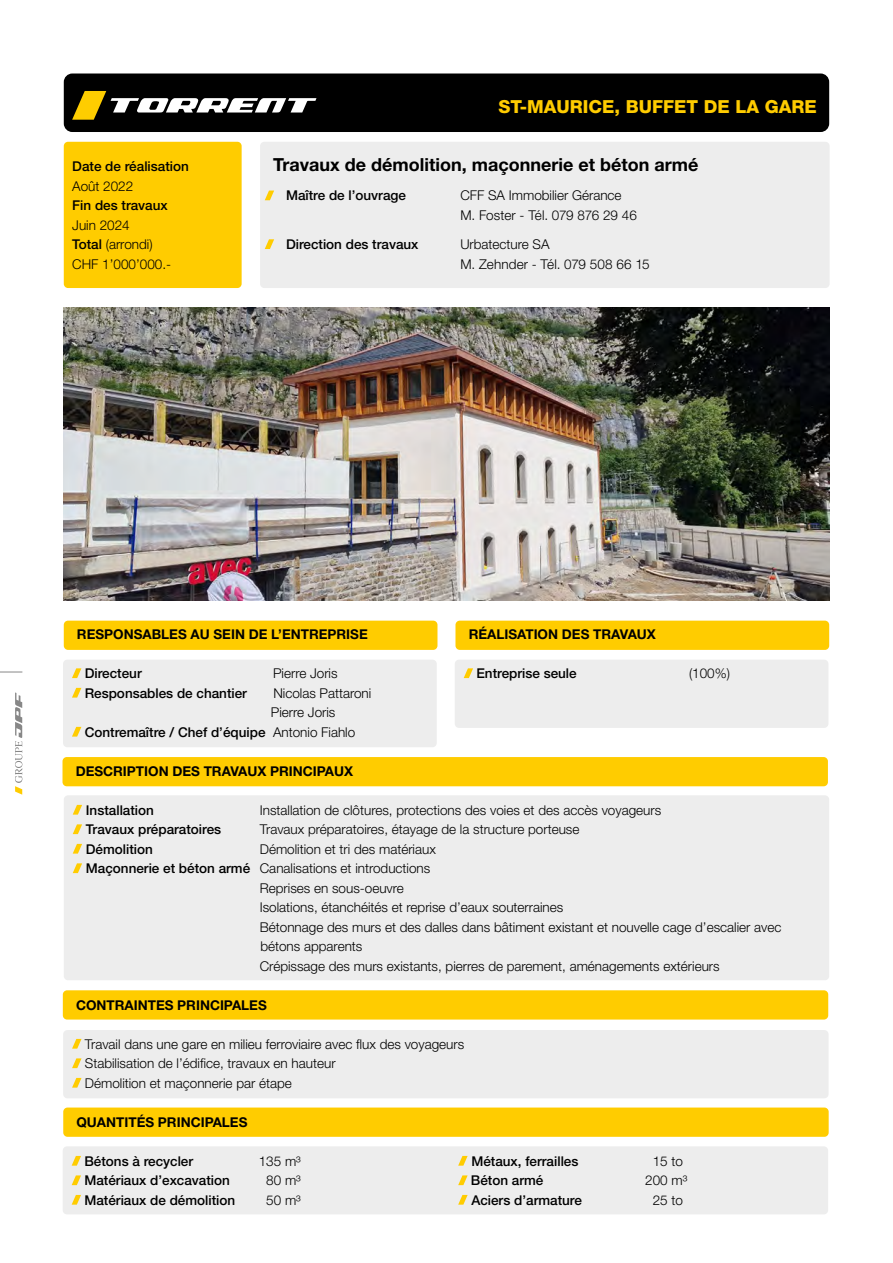
<style>
.page{position:relative;width:893px;height:1263px;background:#fff}
.page>*{position:absolute;margin:0;border:0;box-sizing:border-box;transform-origin:0 0}
.t1{font:700 18px "Helvetica Neue LT Std";color:#000}
.t2{font:800 18px "Helvetica Neue LT Std";color:#fc0}
.t3{font:300 13.5px/19.5px "Helvetica Neue LT Std";color:#000}
.t4{font:500 13.5px "Helvetica Neue LT Std";color:#000}
.t5{font:700 13.5px "Helvetica Neue LT Std";color:#000}
.s1{font-weight:500}
.s2{font-weight:300}
</style>
<div class="page">
<div style="left:64px;top:74px;width:765px;height:58px;background:#000;border-radius:9px"></div>
<div style="left:63px;top:1107px;width:766px;height:30px;background:#fc0;border-radius:4px"></div>
<div style="left:63px;top:990px;width:765px;height:29px;background:#fc0;border-radius:4px"></div>
<div style="left:63px;top:757px;width:765px;height:29px;background:#fc0;border-radius:4px"></div>
<div style="left:64px;top:621px;width:373px;height:29px;background:#fc0;border-radius:4px"></div>
<div style="left:455px;top:621px;width:374px;height:29px;background:#fc0;border-radius:4px"></div>
<div style="left:260px;top:142px;width:570px;height:146px;background:#ededed;border-radius:4px"></div>
<svg style="left:265px;top:191px;width:9px;height:9px"></svg>
<svg style="left:265px;top:239px;width:9px;height:10px"></svg>
<div style="left:64px;top:142px;width:178px;height:146px;background:#fc0;border-radius:4px"></div>
<div style="left:63px;top:1146px;width:765px;height:68px;background:#ededed;border-radius:4px"></div>
<svg style="left:72px;top:1156px;width:9px;height:10px"></svg>
<svg style="left:72px;top:1175px;width:9px;height:10px"></svg>
<svg style="left:72px;top:1195px;width:9px;height:10px"></svg>
<svg style="left:458px;top:1156px;width:10px;height:10px"></svg>
<svg style="left:458px;top:1175px;width:10px;height:10px"></svg>
<svg style="left:458px;top:1195px;width:10px;height:10px"></svg>
<div style="left:64px;top:795px;width:765px;height:185px;background:#ededed;border-radius:4px"></div>
<svg style="left:73px;top:805px;width:9px;height:10px"></svg>
<svg style="left:73px;top:824px;width:9px;height:10px"></svg>
<svg style="left:73px;top:844px;width:9px;height:10px"></svg>
<svg style="left:73px;top:863px;width:9px;height:10px"></svg>
<div style="left:63px;top:1030px;width:765px;height:68px;background:#ededed;border-radius:4px"></div>
<svg style="left:72px;top:1039px;width:10px;height:10px"></svg>
<svg style="left:72px;top:1058px;width:10px;height:10px"></svg>
<svg style="left:72px;top:1078px;width:10px;height:10px"></svg>
<div style="left:63px;top:660px;width:374px;height:87px;background:#ededed;border-radius:4px"></div>
<svg style="left:72px;top:668px;width:9px;height:10px"></svg>
<svg style="left:72px;top:688px;width:9px;height:10px"></svg>
<svg style="left:72px;top:727px;width:9px;height:10px"></svg>
<div style="left:455px;top:660px;width:373px;height:68px;background:#ededed;border-radius:4px"></div>
<svg style="left:464px;top:668px;width:9px;height:10px"></svg>
<svg style="left:0;top:672px;width:22px;height:1px"></svg>
<svg style="left:15px;top:692px;width:7px;height:103px"></svg>
<img style="left:64px;top:308px;width:766px;height:292px">
<svg style="left:72px;top:91px;width:244px;height:29px"></svg>
<p class="t4" style="left:72px;top:158px;width:118px">Date de réalisation</p>
<p class="t3" style="left:72px;top:176px;width:63px">Août 2022</p>
<p class="t4" style="left:72px;top:197px;width:97px">Fin des travaux</p>
<p class="t3" style="left:72px;top:215px;width:100px">Juin 2024<br><span class="s1">Total</span> (arrondi)<br>CHF 1’000’000.-</p>
<h1 class="t2" style="left:498px;top:95px;width:320px">ST-MAURICE, BUFFET DE LA GARE</h1>
<h1 class="t1" style="left:273px;top:153px;width:427px">Travaux de démolition, maçonnerie et béton armé</h1>
<p class="t4" style="left:286px;top:187px;width:122px">Maître de l’ouvrage</p>
<p class="t3" style="left:460px;top:185px;width:178px">CFF SA Immobilier Gérance<br>M. Foster - Tél. 079 876 29 46</p>
<p class="t4" style="left:286px;top:236px;width:134px">Direction des travaux</p>
<p class="t3" style="left:460px;top:234px;width:191px">Urbatecture SA<br>M. Zehnder - Tél. 079 508 66 15</p>
<p class="t5" style="left:77px;top:626px;width:292px">RESPONSABLES AU SEIN DE L’ENTREPRISE</p>
<p class="t5" style="left:469px;top:626px;width:189px">RÉALISATION DES TRAVAUX</p>
<p class="t4" style="left:85px;top:665px;width:59px">Directeur</p>
<p class="t3" style="left:273px;top:663px;width:66px">Pierre Joris</p>
<p class="t4" style="left:85px;top:685px;width:164px">Responsables de chantier</p>
<p class="t3" style="left:273px;top:683px;width:100px">Nicolas Pattaroni</p>
<p class="t3" style="left:271px;top:702px;width:66px">Pierre Joris</p>
<p class="t4" style="left:85px;top:724px;width:272px">Contremaître / Chef d’équipe <span class="s2">Antonio Fiahlo</span></p>
<p class="t5" style="left:76px;top:762px;width:279px">DESCRIPTION DES TRAVAUX PRINCIPAUX</p>
<p class="t4" style="left:476px;top:665px;width:102px">Entreprise seule</p>
<p class="t3" style="left:689px;top:663px;width:43px">(100%)</p>
<p class="t4" style="left:86px;top:802px;width:70px">Installation</p>
<p class="t3" style="left:260px;top:800px;width:403px">Installation de clôtures, protections des voies et des accès voyageurs</p>
<p class="t4" style="left:86px;top:821px;width:137px">Travaux préparatoires</p>
<p class="t3" style="left:260px;top:819px;width:321px">Travaux préparatoires, étayage de la structure porteuse</p>
<p class="t4" style="left:86px;top:841px;width:69px">Démolition</p>
<p class="t3" style="left:260px;top:839px;width:178px">Démolition et tri des matériaux</p>
<p class="t3" style="left:86px;top:858px;width:346px"><span class="s1">Maçonnerie et béton armé</span> Canalisations et introductions</p>
<p class="t3" style="left:260px;top:878px;width:146px">Reprises en sous-oeuvre</p>
<p class="t3" style="left:260px;top:897px;width:305px">Isolations, étanchéités et reprise d’eaux souterraines</p>
<p class="t3" style="left:260px;top:917px;width:523px">Bétonnage des murs et des dalles dans bâtiment existant et nouvelle cage d’escalier avec</p>
<p class="t3" style="left:260px;top:936px;width:104px">bétons apparents</p>
<p class="t3" style="left:260px;top:956px;width:461px">Crépissage des murs existants, pierres de parement, aménagements extérieurs</p>
<p class="t5" style="left:76px;top:996px;width:192px">CONTRAINTES PRINCIPALES</p>
<p class="t3" style="left:85px;top:1034px;width:381px">Travail dans une gare en milieu ferroviaire avec flux des voyageurs<br>Stabilisation de l’édifice, travaux en hauteur<br>Démolition et maçonnerie par étape</p>
<p class="t5" style="left:76px;top:1113px;width:172px">QUANTITÉS PRINCIPALES</p>
<p class="t4" style="left:84px;top:1153px;width:110px">Bétons à recycler</p>
<p class="t3" style="left:259px;top:1151px;width:44px">135 m³</p>
<p class="t4" style="left:84px;top:1172px;width:147px">Matériaux d’excavation</p>
<p class="t3" style="left:266px;top:1170px;width:36px">80 m³</p>
<p class="t4" style="left:84px;top:1192px;width:152px">Matériaux de démolition</p>
<p class="t3" style="left:266px;top:1190px;width:36px">50 m³</p>
<p class="t4" style="left:471px;top:1153px;width:109px">Métaux, ferrailles</p>
<p class="t3" style="left:653px;top:1151px;width:32px">15 to</p>
<p class="t4" style="left:471px;top:1172px;width:74px">Béton armé</p>
<p class="t3" style="left:645px;top:1170px;width:44px">200 m³</p>
<p class="t4" style="left:471px;top:1192px;width:112px">Aciers d’armature</p>
<p class="t3" style="left:653px;top:1190px;width:32px">25 to</p>
</div>
